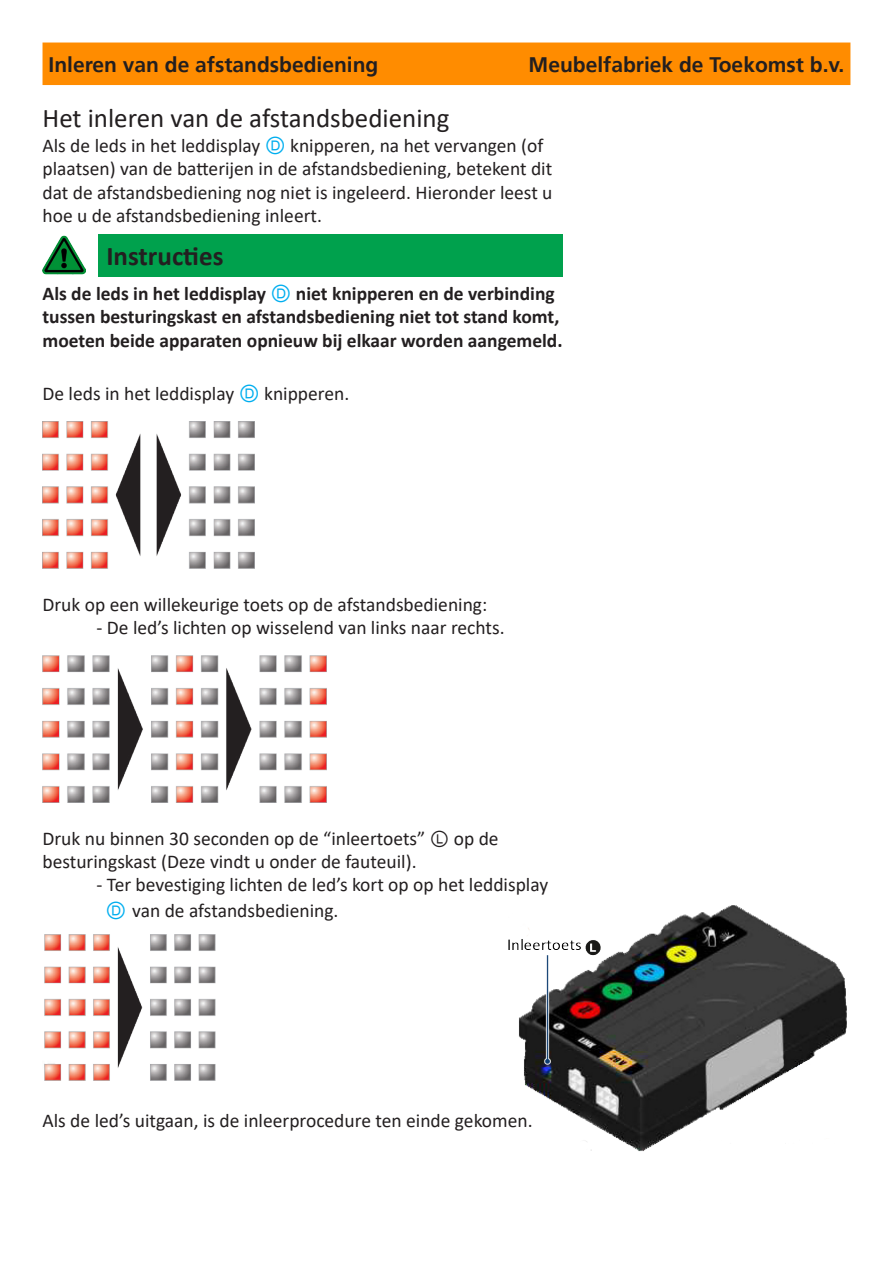
<style>
.page{position:relative;width:893px;height:1263px;background:#fff}
.page>*{position:absolute;margin:0;border:0;box-sizing:border-box;transform-origin:0 0}
.t1{font:27px "Calibri";color:#231f20}
.t2{font:700 27px "Calibri";color:#231f20}
.t3{font:700 21px "Frutiger";color:#231f20}
.t4{font:19.5px/23.4px "Calibri";color:#231f20}
.t5{font:700 19.5px/23.4px "Calibri";color:#231f20}
.s1{font-family:"Arial Unicode MS";font-size:21px;color:#00aeef}
.s2{font-family:"Arial Unicode MS";font-weight:400;font-size:21px;color:#00aeef}
.s3{font-family:"Arial Unicode MS"}
</style>
<div class="page">
<div style="left:43px;top:43px;width:807px;height:42px;background:#ff8c00"></div>
<div style="left:98px;top:234px;width:465px;height:42px;background:#00a14d"></div>
<img style="left:43px;top:235px;width:43px;height:40px">
<img style="left:43px;top:421px;width:211px;height:147px">
<img style="left:43px;top:655px;width:284px;height:148px">
<img style="left:44px;top:935px;width:171px;height:146px">
<img style="left:508px;top:905px;width:339px;height:246px">
<p class="t3" style="left:49px;top:52px;width:331px">Inleren van de afstandsbediening</p>
<p class="t3" style="left:529px;top:52px;width:317px">Meubelfabriek de Toekomst b.v.</p>
<p class="t1" style="left:43px;top:99px;width:408px">Het inleren van de afstandsbediening</p>
<p class="t4" style="left:43px;top:133px;width:511px">Als de leds in het leddisplay <span class="s1">Ⓓ</span> knipperen, na het vervangen (of plaatsen) van de batterijen in de afstandsbediening, betekent dit dat de afstandsbediening nog niet is ingeleerd. Hieronder leest u hoe u de afstandsbediening inleert.</p>
<p class="t2" style="left:106px;top:237px;width:119px">Instructies</p>
<p class="t5" style="left:43px;top:281px;width:522px">Als de leds in het leddisplay <span class="s2">Ⓓ</span> niet knipperen en de verbinding tussen besturingskast en afstandsbediening niet tot stand komt, moeten beide apparaten opnieuw bij elkaar worden aangemeld.</p>
<p class="t4" style="left:43px;top:381px;width:308px">De leds in het leddisplay <span class="s1">Ⓓ</span> knipperen.</p>
<p class="t4" style="left:43px;top:592px;width:446px">Druk op een willekeurige toets op de afstandsbediening:</p>
<p class="t4" style="left:97px;top:615px;width:410px">- De led’s lichten op wisselend van links naar rechts.</p>
<p class="t4" style="left:43px;top:826px;width:458px">Druk nu binnen 30 seconden op de “inleertoets” <span class="s3">Ⓛ</span> op de</p>
<p class="t4" style="left:43px;top:849px;width:376px">besturingskast (Deze vindt u onder de fauteuil).</p>
<p class="t4" style="left:105px;top:872px;width:444px;line-height:25.2px;text-indent:-9px">- Ter bevestiging lichten de led’s kort op op het leddisplay<br><span class="s1">Ⓓ</span> van de afstandsbediening.</p>
<p class="t4" style="left:43px;top:1108px;width:492px">Als de led’s uitgaan, is de inleerprocedure ten einde gekomen.</p>
</div>
